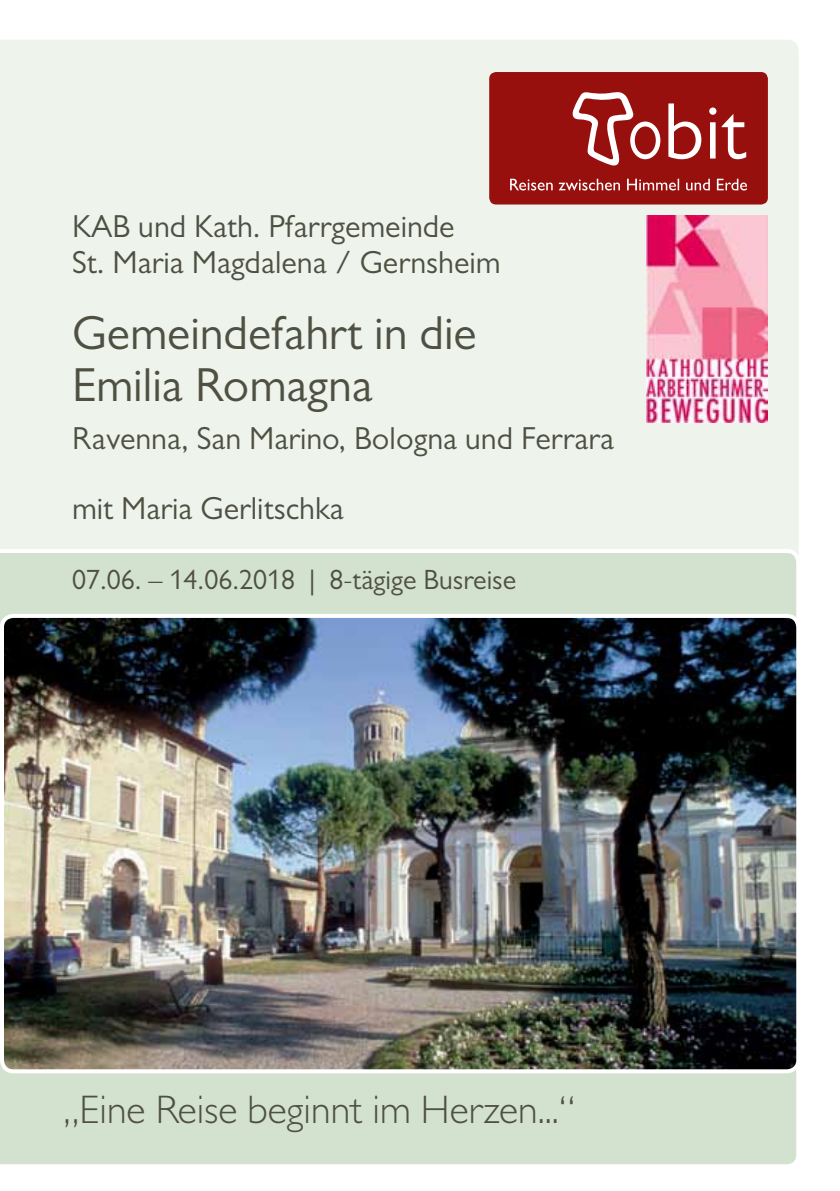
<style>
.page{position:relative;width:840px;height:1191px;background:#fff}
.page>*{position:absolute;margin:0;border:0;box-sizing:border-box;transform-origin:0 0}
.t1{font:80.8px "Gill Sans MT Pro";color:#fff;scale:.8 1}
.t2{font:48px/52px "Gill Sans MT Pro";color:#4f5042}
.t3{font:300 40px "Gill Sans MT Pro";color:#4f5042}
.t4{font:32px/36px "Gill Sans MT Pro";color:#4f5042}
.t5{font:28px "Gill Sans MT Pro";color:#4f5042}
</style>
<div class="page">
<div style="left:0;top:40px;width:798px;height:509px;background:#eef4ec"></div>
<div style="left:489px;top:72px;width:278px;height:132px;background:#98100e;border-radius:7px"></div>
<svg style="left:510px;top:179px;width:236px;height:11px"></svg>
<svg style="left:572px;top:92px;width:61px;height:74px"></svg>
<div style="left:0;top:549px;width:799px;height:616px;background:#d3e2ce"></div>
<img style="left:2px;top:616px;width:795px;height:455px">
<div style="left:0;top:614px;width:799px;height:459px;border:4px solid #fff;border-radius:11px"></div>
<img style="left:646px;top:215px;width:120px;height:207px">
<h1 class="t1" style="left:627px;top:85px;width:150px">obit</h1>
<p class="t4" style="left:72px;top:208px;width:430px">KAB und Kath. Pfarrgemeinde<br>St. Maria Magdalena / Gernsheim</p>
<h2 class="t2" style="left:72px;top:307px;width:406px">Gemeindefahrt in die<br>Emilia Romagna</h2>
<p class="t4" style="left:72px;top:403px;width:543px;line-height:70px">Ravenna, San Marino, Bologna und Ferrara mit Maria Gerlitschka</p>
<p class="t5" style="left:72px;top:563px;width:445px">07.06. – 14.06.2018 | 8-tägige Busreise</p>
<p class="t3" style="left:63px;top:1085px;width:512px">„Eine Reise beginnt im Herzen...“</p>
</div>
